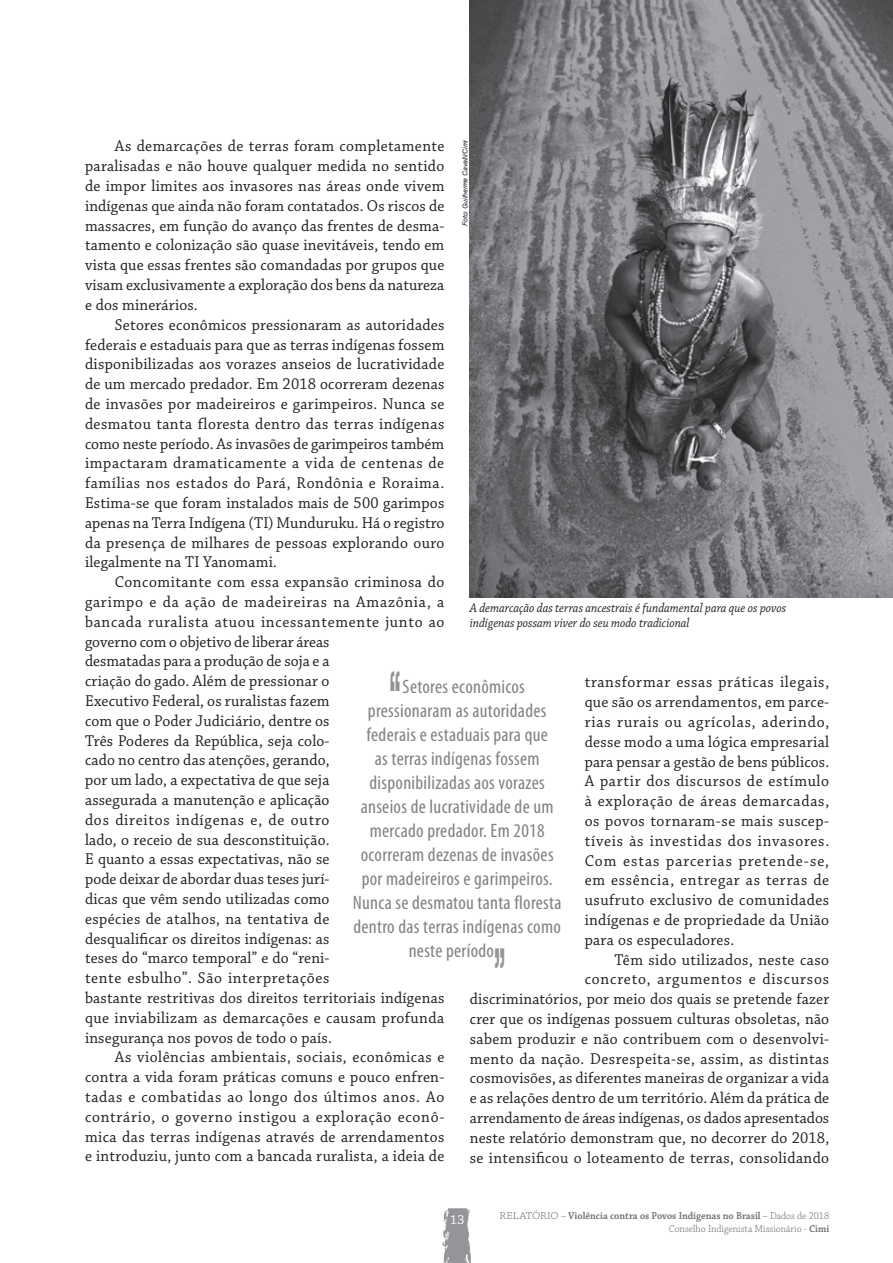
<style>
.page{position:relative;width:893px;height:1263px;background:#fff}
.page>*{position:absolute;margin:0;border:0;box-sizing:border-box;transform-origin:0 0}
.Olho_-_aspas_c13{font:700 66px "Compacta BT";color:#939598;scale:.4 1}
.Olho_-_aspas_c13-2{font:condensed 19.5px "Myriad Pro";letter-spacing:.015em;color:#808285}
.TXT_-_c11{font:16.5px/19.8px "Chaparral Pro";letter-spacing:.015em;color:#231f20;text-align:justify;scale:.95 1}
.Legenda_-_relatóri{font:italic 13.5px/14.9px "Chaparral Pro";color:#231f20;scale:.9 1}
.t1{font:13.5px "Chaparral Pro";color:#fff}
.t2{font:300 10.5px/13px "Chaparral Pro";color:#6c6d70;text-align:right;scale:1.1 1}
.credito_foto{font:italic 6.75px "Arial";color:#231f20}
.s1{font-weight:600}
</style>
<div class="page">
<svg style="left:442px;top:1208px;width:29px;height:55px;background:#a7a9ab"></svg>
<img style="left:470px;top:0;width:423px;height:597px">
<p class="TXT_-_c11" style="left:85px;top:137px;width:380px;text-indent:30px">As demarcações de terras foram completamente paralisadas e não houve qualquer medida no sentido de impor limites aos invasores nas áreas onde vivem indígenas que ainda não foram contatados. Os riscos de massacres, em função do avanço das frentes de desma&shy;tamento e colonização são quase inevitáveis, tendo em vista que essas frentes são comandadas por grupos que visam exclusivamente a exploração dos bens da natureza e dos minerários.</p>
<p class="TXT_-_c11" style="left:85px;top:315px;width:380px;text-indent:30px">Setores econômicos pressionaram as autoridades federais e estaduais para que as terras indígenas fossem disponibilizadas aos vorazes anseios de lucratividade de um mercado predador. Em 2018 ocorreram dezenas de invasões por madeireiros e garimpeiros. Nunca se desmatou tanta floresta dentro das terras indígenas como neste período. As invasões de garimpeiros também impactaram dramaticamente a vida de centenas de famílias nos estados do Pará, Rondônia e Roraima.<br>Estima-se que foram instalados mais de 500 garimpos apenas na Terra Indígena (TI) Munduruku. Há o registro da presença de milhares de pessoas explorando ouro ilegalmente na TI Yanomami.</p>
<p class="TXT_-_c11" style="left:85px;top:573px;width:380px;text-align:left;text-indent:30px">Concomitante com essa expansão criminosa do garimpo e da ação de madeireiras na Amazônia, a bancada ruralista atuou incessantemente junto ao governo com o objetivo de liberar áreas<br>desmatadas para a produção de soja e a<br>criação do gado. Além de pressionar o<br>Executivo Federal, os ruralistas fazem<br>com que o Poder Judiciário, dentre os<br>Três Poderes da República, seja colo-<br>cado no centro das atenções, gerando,<br>por um lado, a expectativa de que seja<br>assegurada a manutenção e aplicação<br>dos direitos indígenas e, de outro<br>lado, o receio de sua desconstituição.<br>E quanto a essas expectativas, não se<br>pode deixar de abordar duas teses jurí-<br>dicas que vêm sendo utilizadas como<br>espécies de atalhos, na tentativa de<br>desqualificar os direitos indígenas: as<br>teses do “marco temporal” e do “reni-<br>tente esbulho”. São interpretações<br>bastante restritivas dos direitos territoriais indígenas que inviabilizam as demarcações e causam profunda insegurança nos povos de todo o país.</p>
<p class="TXT_-_c11" style="left:85px;top:1048px;width:380px;text-indent:30px">As violências ambientais, sociais, econômicas e contra a vida foram práticas comuns e pouco enfren&shy;tadas e combatidas ao longo dos últimos anos. Ao contrário, o governo instigou a exploração econô&shy;mica das terras indígenas através de arrendamentos e introduziu, junto com a bancada ruralista, a ideia de</p>
<p class="credito_foto" style="left:461px;top:226px;width:88px;rotate:-90deg">Foto: Guilherme Cavalli/Cimi</p>
<p class="Legenda_-_relatóri" style="left:470px;top:600px;width:353px">A demarcação das terras ancestrais é fundamental para que os povos indígenas possam viver do seu modo tradicional</p>
<p class="Olho_-_aspas_c13" style="left:389px;top:658px;width:30px">“</p>
<p class="Olho_-_aspas_c13-2" style="left:403px;top:676px;width:124px">Setores econômicos</p>
<p class="Olho_-_aspas_c13-2" style="left:368px;top:700px;width:180px">pressionaram as autoridades</p>
<p class="Olho_-_aspas_c13-2" style="left:366px;top:724px;width:183px">federais e estaduais para que</p>
<p class="Olho_-_aspas_c13-2" style="left:375px;top:748px;width:166px">as terras indígenas fossem</p>
<p class="Olho_-_aspas_c13-2" style="left:370px;top:772px;width:177px">disponibilizadas aos vorazes</p>
<p class="Olho_-_aspas_c13-2" style="left:361px;top:796px;width:194px">anseios de lucratividade de um</p>
<p class="Olho_-_aspas_c13-2" style="left:370px;top:820px;width:176px">mercado predador. Em 2018</p>
<p class="Olho_-_aspas_c13-2" style="left:361px;top:844px;width:194px">ocorreram dezenas de invasões</p>
<p class="Olho_-_aspas_c13-2" style="left:362px;top:868px;width:192px">por madeireiros e garimpeiros.</p>
<p class="Olho_-_aspas_c13-2" style="left:353px;top:892px;width:210px">Nunca se desmatou tanta floresta</p>
<p class="Olho_-_aspas_c13-2" style="left:353px;top:916px;width:209px">dentro das terras indígenas como</p>
<p class="Olho_-_aspas_c13-2" style="left:409px;top:940px;width:87px">neste período</p>
<p class="Olho_-_aspas_c13" style="left:494px;top:935px;width:30px">”</p>
<p class="TXT_-_c11" style="left:585px;top:673px;width:259px">transformar essas práticas ilegais, que são os arrendamentos, em parce&shy;rias rurais ou agrícolas, aderindo, desse modo a uma lógica empresarial para pensar a gestão de bens públicos.<br>A partir dos discursos de estímulo à exploração de áreas demarcadas, os povos tornaram-se mais suscep&shy;tíveis às investidas dos invasores.<br>Com estas parcerias pretende-se, em essência, entregar as terras de usufruto exclusivo de comunidades indígenas e de propriedade da União para os especuladores.</p>
<p class="TXT_-_c11" style="left:470px;top:950px;width:380px;text-align:right">Têm sido utilizados, neste caso<br>concreto, argumentos e discursos discriminatórios, por meio dos quais se pretende fazer crer que os indígenas possuem culturas obsoletas, não sabem produzir e não contribuem com o desenvolvi&shy;mento da nação. Desrespeita-se, assim, as distintas cosmovisões, as diferentes maneiras de organizar a vida e as relações dentro de um território. Além da prática de arrendamento de áreas indígenas, os dados apresentados neste relatório demonstram que, no decorrer do 2018, se intensificou o loteamento de terras, consolidando</p>
<p class="t1" style="left:450px;top:1213px;width:16px">13</p>
<p class="t2" style="left:500px;top:1210px;width:301px">RELATÓRIO – <span class="s1">Violência contra os Povos Indígenas no Brasil</span> – Dados de 2018<br>Conselho Indigenista Missionário - <span class="s1">Cimi</span></p>
</div>
